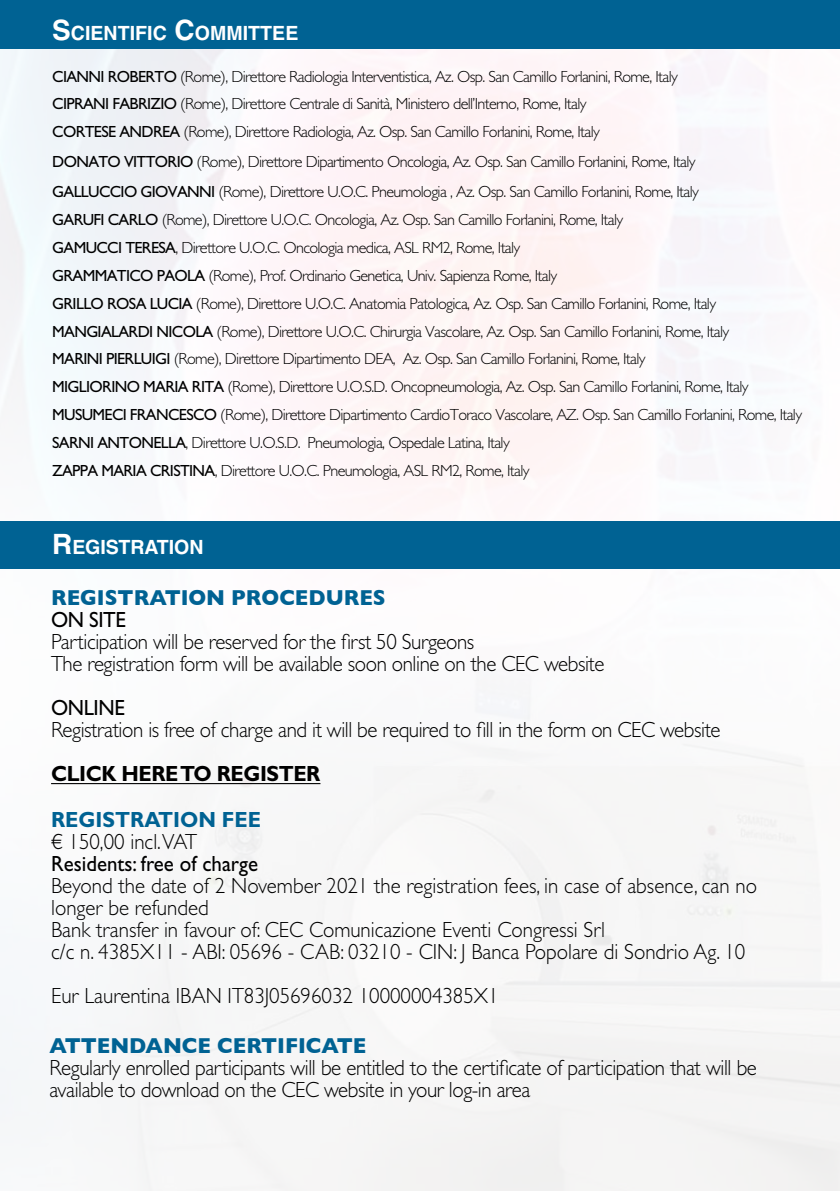
<style>
.page{position:relative;width:840px;height:1191px;background:#fff}
.page>*{position:absolute;margin:0;border:0;box-sizing:border-box;transform-origin:0 0}
.t1{font:300 22px/22px "Gill Sans Std";letter-spacing:-.02em;color:#000;scale:.95 1}
.t2{font:300 22px/22px "Gill Sans Std";color:#000;scale:.95 1}
.t3{font:700 22px "Gill Sans";color:#006293;scale:.95 1}
.t4{font:22px "Gill Sans Std";color:#000;scale:.95 1}
.t5{font:700 22px "Gill Sans Std";letter-spacing:-.02em;color:#000;scale:.95 1}
.t6{font:700 22px "Gill Sans Std";color:#006293;scale:.95 1}
.t7{font:700 19.6px "Helvetica LT Std";color:#fff}
.t8{font:300 16.2px/27.8px "Gill Sans Std";letter-spacing:-.04em;color:#000}
.s1{font-size:28px}
.s2{font-weight:400}
</style>
<div class="page">
<img style="left:0;top:48px;width:839px;height:1143px">
<div style="left:1px;top:522px;width:838px;height:47px;background:#006293"></div>
<div style="left:0;top:0;width:839px;height:48px;background:#006293"></div>
<hr style="left:51px;top:783px;width:269px;height:1px;background:#000">
<p class="t7" style="left:52px;top:21px;width:247px"><span class="s1">S</span>CIENTIFIC <span class="s1">C</span>OMMITTEE</p>
<p class="t8" style="left:52px;top:62px;width:626px"><span class="s2">CIANNI ROBERTO</span> (Rome), Direttore Radiologia Interventistica, Az. Osp. San Camillo Forlanini, Rome, Italy<br><span class="s2">CIPRANI FABRIZIO</span> (Rome), Direttore Centrale di Sanità, Ministero dell’Interno, Rome, Italy<br><span class="s2">CORTESE ANDREA</span> (Rome), Direttore Radiologia, Az. Osp. San Camillo Forlanini, Rome, Italy</p>
<p class="t8" style="left:52px;top:147px;width:648px;line-height:30px"><span class="s2">DONATO VITTORIO</span> (Rome), Direttore Dipartimento Oncologia, Az. Osp. San Camillo Forlanini, Rome, Italy<br><span class="s2">GALLUCCIO GIOVANNI</span> (Rome), Direttore U.O.C. Pneumologia , Az. Osp. San Camillo Forlanini, Rome, Italy</p>
<p class="t8" style="left:52px;top:206px;width:751px"><span class="s2">GARUFI CARLO</span> (Rome), Direttore U.O.C. Oncologia, Az. Osp. San Camillo Forlanini, Rome, Italy<br><span class="s2">GAMUCCI TERESA</span>, Direttore U.O.C. Oncologia medica, ASL RM2, Rome, Italy<br><span class="s2">GRAMMATICO PAOLA</span> (Rome), Prof. Ordinario Genetica, Univ. Sapienza Rome, Italy<br><span class="s2">GRILLO ROSA LUCIA</span> (Rome), Direttore U.O.C. Anatomia Patologica, Az. Osp. San Camillo Forlanini, Rome, Italy <span class="s2">MANGIALARDI NICOLA</span> (Rome), Direttore U.O.C. Chirurgia Vascolare, Az. Osp. San Camillo Forlanini, Rome, Italy<br><span class="s2">MARINI PIERLUIGI</span> (Rome), Direttore Dipartimento DEA, Az. Osp. San Camillo Forlanini, Rome, Italy<br><span class="s2">MIGLIORINO MARIA RITA</span> (Rome), Direttore U.O.S.D. Oncopneumologia, Az. Osp. San Camillo Forlanini, Rome, Italy <span class="s2">MUSUMECI FRANCESCO</span> (Rome), Direttore Dipartimento CardioToraco Vascolare, AZ. Osp. San Camillo Forlanini, Rome, Italy <span class="s2">SARNI ANTONELLA</span>, Direttore U.O.S.D. Pneumologia, Ospedale Latina, Italy<br><span class="s2">ZAPPA MARIA CRISTINA</span>, Direttore U.O.C. Pneumologia, ASL RM2, Rome, Italy</p>
<p class="t7" style="left:52px;top:535px;width:150px"><span class="s1">R</span>EGISTRATION</p>
<h1 class="t3" style="left:51px;top:580px;width:353px">REGISTRATION PROCEDURES</h1>
<h1 class="t4" style="left:51px;top:607px;width:80px">ON SITE</h1>
<h1 class="t1" style="left:51px;top:631px;width:583px">Participation will be reserved for the first 50 Surgeons<br>The registration form will be available soon online on the CEC website</h1>
<h1 class="t4" style="left:51px;top:695px;width:79px">ONLINE</h1>
<h1 class="t1" style="left:51px;top:719px;width:705px">Registration is free of charge and it will be required to fill in the form on CEC website</h1>
<h1 class="t5" style="left:51px;top:761px;width:285px">CLICK HERE TO REGISTER</h1>
<h1 class="t6" style="left:51px;top:807px;width:222px">REGISTRATION FEE</h1>
<h1 class="t2" style="left:51px;top:831px;width:155px">€ 150,00 incl.VAT</h1>
<h1 class="t4" style="left:51px;top:851px;width:219px">Residents: free of charge</h1>
<p class="t2" style="left:51px;top:875px;width:744px">Beyond the date of 2 November 2021 the registration fees, in case of absence, can no longer be refunded<br>Bank transfer in favour of: CEC Comunicazione Eventi Congressi Srl<br>c/c n. 4385X11 - ABI: 05696 - CAB: 03210 - CIN: J Banca Popolare di Sondrio Ag. 10</p>
<h1 class="t2" style="left:51px;top:985px;width:472px">Eur Laurentina IBAN IT83J05696032 10000004385X1</h1>
<h1 class="t3" style="left:50px;top:1028px;width:335px">ATTENDANCE CERTIFICATE</h1>
<h1 class="t1" style="left:50px;top:1057px;width:745px">Regularly enrolled participants will be entitled to the certificate of participation that will be available to download on the CEC website in your log-in area</h1>
</div>
